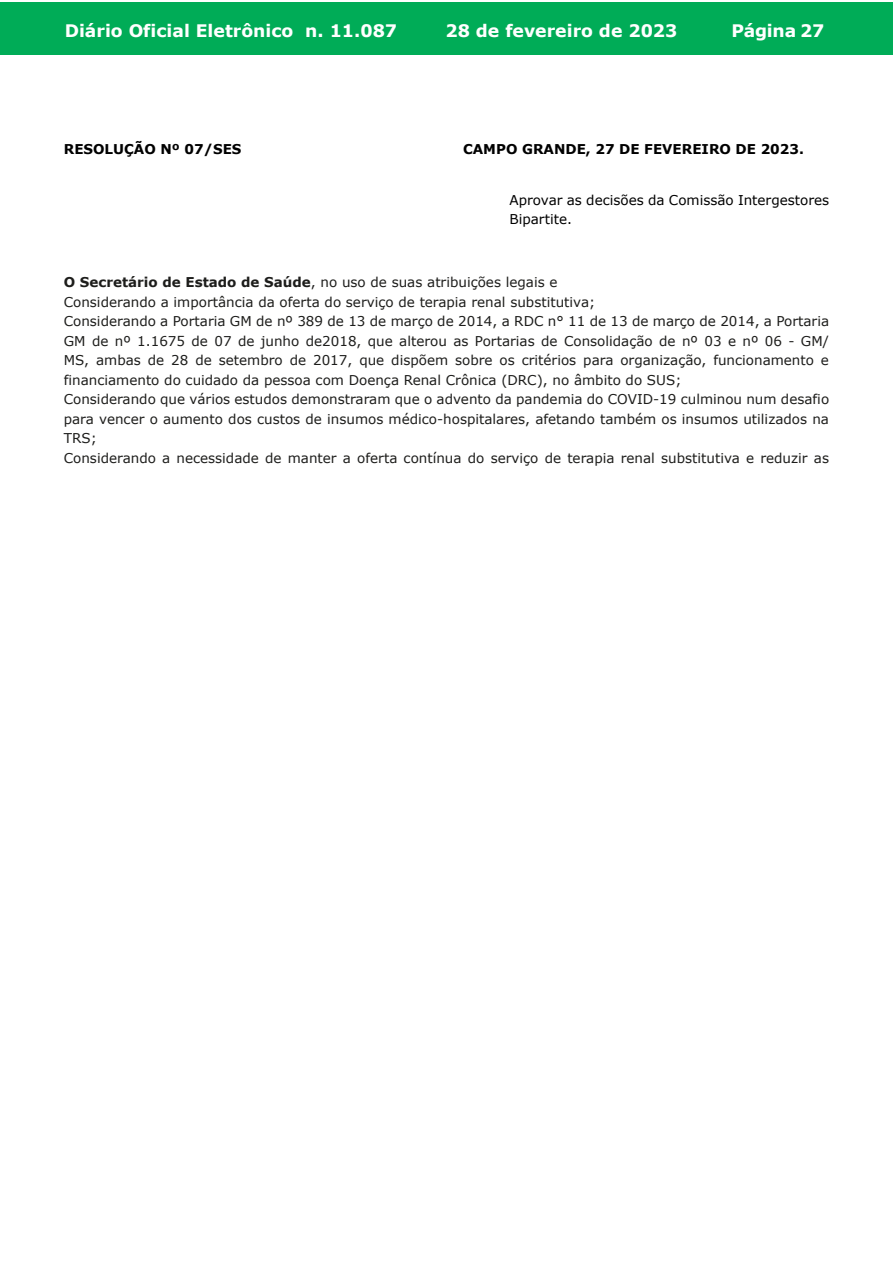
<style>
.page{position:relative;width:893px;height:1263px;background:#fff}
.page>*{position:absolute;margin:0;border:0;box-sizing:border-box;transform-origin:0 0}
.t1{font:700 17.25px "Verdana";color:#fff}
.t2{font:13.5px/19.5px "Verdana";color:#1d1d1b}
.t3{font:13.5px/19.5px "Verdana";color:#000}
.t4{font:700 13.5px "Verdana";color:#000}
.s1{font-weight:700}
</style>
<div class="page">
<div style="left:0;top:2px;width:893px;height:53px;background:#00ac57"></div>
<p class="t1" style="left:65px;top:18px;width:334px">Diário Oficial Eletrônico n. 11.087</p>
<p class="t1" style="left:445px;top:18px;width:233px">28 de fevereiro de 2023</p>
<p class="t1" style="left:731px;top:18px;width:95px">Página 27</p>
<p class="t4" style="left:64px;top:139px;width:179px">RESOLUÇÃO Nº 07/SES</p>
<p class="t4" style="left:463px;top:139px;width:342px">CAMPO GRANDE, 27 DE FEVEREIRO DE 2023.</p>
<p class="t3" style="left:509px;top:190px;width:321px">Aprovar as decisões da Comissão Intergestores<br>Bipartite.</p>
<p class="t2" style="left:64px;top:272px;width:767px"><span class="s1">O Secretário de Estado de Saúde</span>, no uso de suas atribuições legais e<br>Considerando a importância da oferta do serviço de terapia renal substitutiva;<br>Considerando a Portaria GM de nº 389 de 13 de março de 2014, a RDC n° 11 de 13 de março de 2014, a Portaria GM de nº 1.1675 de 07 de junho de2018, que alterou as Portarias de Consolidação de nº 03 e nº 06 - GM/ MS, ambas de 28 de setembro de 2017, que dispõem sobre os critérios para organização, funcionamento e financiamento do cuidado da pessoa com Doença Renal Crônica (DRC), no âmbito do SUS;<br>Considerando que vários estudos demonstraram que o advento da pandemia do COVID-19 culminou num desafio para vencer o aumento dos custos de insumos médico-hospitalares, afetando também os insumos utilizados na TRS;<br>Considerando a necessidade de manter a oferta contínua do serviço de terapia renal substitutiva e reduzir as</p>
</div>
